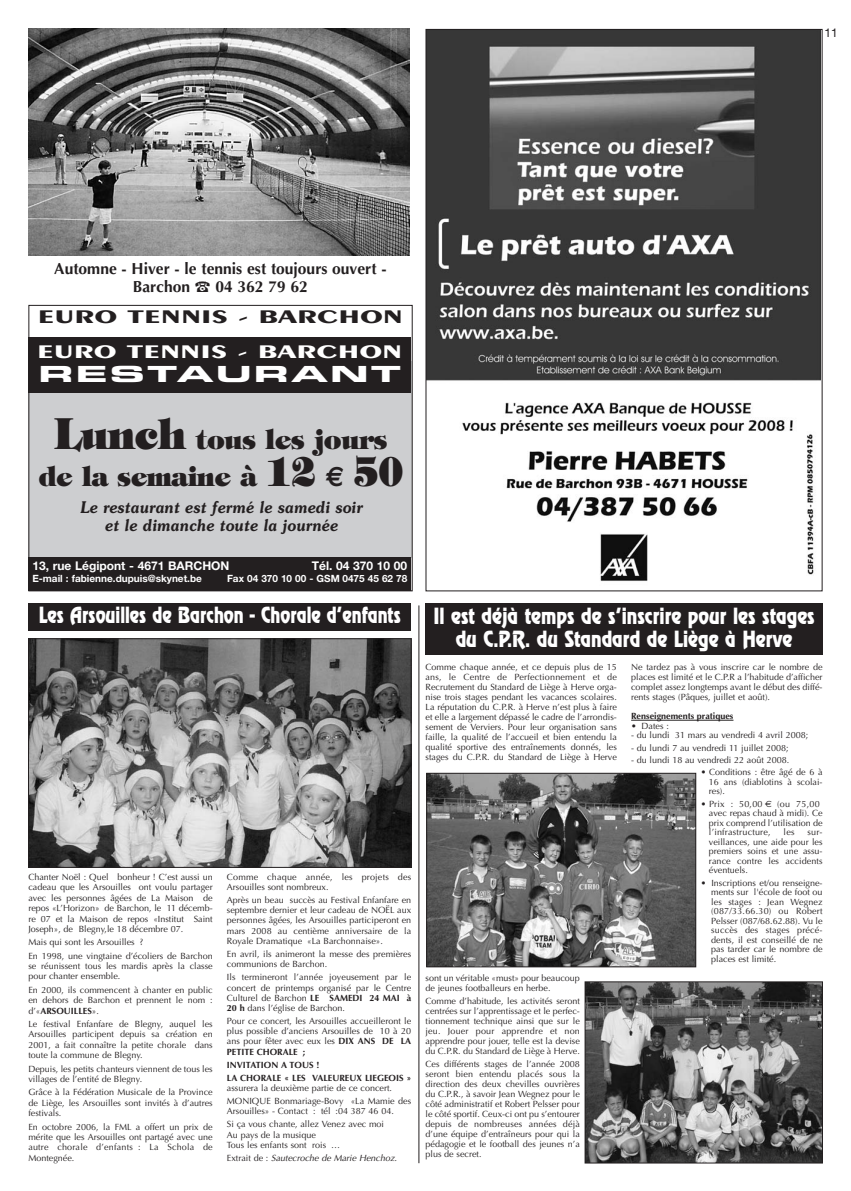
<style>
.page{position:relative;width:851px;height:1191px;background:#fff}
.page>*{position:absolute;margin:0;border:0;box-sizing:border-box;transform-origin:0 0}
.t1{font:800 28px/37px "Tiffany";color:#231f20;text-align:center;scale:.87 1}
.t2{font:22.2px "Eurostile Bold Extended Two";letter-spacing:.06em;color:#fff;scale:1.53 1}
.t3{font:20px/22.6px "Revue";color:#fff;text-align:center;scale:.85 1}
.t4{font:20px "Revue";color:#fff;scale:.8 1}
.t5{font:700 19.3px "Exotic 350 BT";color:#231f20;scale:1.55 1}
.t6{font:700 19.3px "Exotic 350 BT";color:#fff;scale:1.55 1}
.t7{font:italic 600 16px/18px "Souvenir";color:#231f20;text-align:center;scale:.87 1}
.t8{font:700 16px/17.8px "Optima";color:#231f20}
.t9{font:700 12px "Helvetica Neue";color:#fff}
.t10{font:12px "Helvetica Neue";color:#231f20}
.t11{font:700 10px "Helvetica Neue";color:#fff}
.t12{font:9px/10px "Optima";color:#231f20;text-align:justify}
.t13{font:700 9px/13.1px "Optima";color:#231f20}
.t14{font:9px/10.2px "Optima";letter-spacing:.02em;color:#231f20}
.t15{font:italic 9px "Optima";color:#231f20}
.s1{font-size:43px}
.s2{font-size:40px}
.s3{font-family:"Euro Sans";font-weight:700}
.s4{font-weight:700}
.s5{font-style:normal}
.s6{font-family:"Euro Sans"}
</style>
<div class="page">
<div style="left:28px;top:361px;width:384px;height:196px;background:#cdced0"></div>
<div style="left:28px;top:337px;width:383px;height:56px;background:#231f20"></div>
<div style="left:28px;top:558px;width:383px;height:33px;background:#231f20"></div>
<img style="left:28px;top:29px;width:381px;height:227px">
<img style="left:427px;top:31px;width:393px;height:550px">
<div style="left:28px;top:603px;width:383px;height:28px;background:#231f20"></div>
<div style="left:425px;top:603px;width:397px;height:52px;background:#231f20"></div>
<img style="left:30px;top:640px;width:379px;height:225px">
<div style="left:28px;top:638px;width:383px;height:229px;border:1px solid #231f20"></div>
<hr style="left:631px;top:720px;width:102px;height:1px;background:#231f20">
<hr style="left:418px;top:605px;width:1px;height:558px;background:#231f20">
<img style="left:428px;top:775px;width:265px;height:190px">
<div style="left:426px;top:773px;width:269px;height:194px;border:1px solid #231f20"></div>
<img style="left:587px;top:983px;width:233px;height:178px">
<div style="left:585px;top:981px;width:237px;height:182px;border:1px solid #231f20"></div>
<h3 class="t10" style="left:824px;top:29px;width:15px">11</h3>
<h3 class="t8" style="left:133px;top:261px;width:255px;text-indent:-79px">Automne - Hiver - le tennis est toujours ouvert -<br>Barchon</h3>
<h3 class="t8" style="left:215px;top:279px;width:94px">04 362 79 62</h3>
<h3 class="t5" style="left:38px;top:309px;width:237px">EURO TENNIS - BARCHON</h3>
<h3 class="t6" style="left:37px;top:344px;width:237px">EURO TENNIS - BARCHON</h3>
<h2 class="t2" style="left:38px;top:366px;width:238px">RESTAURANT</h2>
<h1 class="t1" style="left:39px;top:423px;width:421px"><span class="s1">Lunch</span> tous les jours de la semaine à <span class="s2">12</span> <span class="s3">€</span> <span class="s2">50</span></h1>
<h3 class="t7" style="left:80px;top:499px;width:326px">Le restaurant est fermé le samedi soir et le dimanche toute la journée</h3>
<h3 class="t9" style="left:32px;top:562px;width:199px">13, rue Légipont - 4671 BARCHON</h3>
<h3 class="t9" style="left:312px;top:562px;width:97px">Tél. 04 370 10 00</h3>
<p class="t11" style="left:32px;top:575px;width:171px">E-mail : fabienne.dupuis@skynet.be</p>
<p class="t11" style="left:227px;top:575px;width:182px">Fax 04 370 10 00 - GSM 0475 45 62 78</p>
<h3 class="t4" style="left:39px;top:607px;width:453px">Les Arsouilles de Barchon - Chorale d’enfants</h3>
<h3 class="t3" style="left:433px;top:606px;width:450px">Il est déjà temps de s’inscrire pour les stages du C.P.R. du Standard de Liège à Herve</h3>
<p class="t12" style="left:425px;top:662px;width:193px">Comme chaque année, et ce depuis plus de 15 ans, le Centre de Perfectionnement et de Recrutement du Standard de Liège à Herve orga&shy;nise trois stages pendant les vacances scolaires.<br>La réputation du C.P.R. à Herve n’est plus à faire et elle a largement dépassé le cadre de l’arrondis&shy;sement de Verviers. Pour leur organisation sans faille, la qualité de l’accueil et bien entendu la qualité sportive des entraînements donnés, les stages du C.P.R. du Standard de Liège à Herve</p>
<p class="t12" style="left:28px;top:872px;width:186px;line-height:10.4px">Chanter Noël : Quel bonheur ! C’est aussi un cadeau que les Arsouilles ont voulu partager avec les personnes âgées de La Maison de repos «L’Horizon» de Barchon, le 11 décemb&shy;re 07 et la Maison de repos «Institut Saint Joseph», de Blegny,le 18 décembre 07.</p>
<p class="t12" style="left:28px;top:936px;width:186px;line-height:13.3px">Mais qui sont les Arsouilles ?<br>En 1998, une vingtaine d’écoliers de Barchon</p>
<p class="t12" style="left:28px;top:961px;width:186px;line-height:10.4px">se réunissent tous les mardis après la classe pour chanter ensemble.</p>
<p class="t12" style="left:28px;top:985px;width:186px;line-height:10.4px">En 2000, ils commencent à chanter en public en dehors de Barchon et prennent le nom : d’«<span class="s4">ARSOUILLES</span>».</p>
<p class="t12" style="left:28px;top:1019px;width:186px;line-height:10.4px">Le festival Enfanfare de Blegny, auquel les Arsouilles participent depuis sa création en 2001, a fait connaître la petite chorale dans toute la commune de Blegny.</p>
<p class="t12" style="left:28px;top:1064px;width:186px;line-height:10.4px">Depuis, les petits chanteurs viennent de tous les villages de l’entité de Blegny.</p>
<p class="t12" style="left:28px;top:1088px;width:186px;line-height:10.4px">Grâce à la Fédération Musicale de la Province de Liège, les Arsouilles sont invités à d’autres festivals.</p>
<p class="t12" style="left:28px;top:1122px;width:186px;line-height:10.4px">En octobre 2006, la FML a offert un prix de mérite que les Arsouilles ont partagé avec une autre chorale d’enfants : La Schola de Montegnée.</p>
<p class="t14" style="left:227px;top:872px;width:186px">Comme chaque année, les projets des<br>Arsouilles sont nombreux.</p>
<p class="t12" style="left:227px;top:895px;width:186px">Après un beau succès au Festival Enfanfare en septembre dernier et leur cadeau de NOËL aux personnes âgées, les Arsouilles participeront en mars 2008 au centième anniversaire de la Royale Dramatique «La Barchonnaise».</p>
<p class="t12" style="left:227px;top:949px;width:186px">En avril, ils animeront la messe des premières communions de Barchon.</p>
<p class="t12" style="left:227px;top:973px;width:186px">Ils termineront l’année joyeusement par le concert de printemps organisé par le Centre Culturel de Barchon <span class="s4">LE SAMEDI 24 MAI à 20 h</span> dans l’église de Barchon.</p>
<p class="t12" style="left:227px;top:1016px;width:186px">Pour ce concert, les Arsouilles accueilleront le plus possible d’anciens Arsouilles de 10 à 20 ans pour fêter avec eux les <span class="s4">DIX ANS DE LA PETITE CHORALE ;</span></p>
<p class="t13" style="left:227px;top:1059px;width:186px">INVITATION A TOUS !<br>LA CHORALE « LES VALEUREUX LIEGEOIS »</p>
<p class="t12" style="left:227px;top:1082px;width:186px;line-height:13.1px">assurera la deuxième partie de ce concert.<br>MONIQUE Bonmariage-Bovy «La Mamie des</p>
<p class="t12" style="left:227px;top:1105px;width:168px;line-height:13.1px">Arsouilles» - Contact : tél :04 387 46 04.<br>Si ça vous chante, allez Venez avec moi</p>
<p class="t12" style="left:227px;top:1130px;width:115px">Au pays de la musique<br>Tous les enfants sont rois …</p>
<p class="t15" style="left:227px;top:1154px;width:173px"><span class="s5">E x t r a i t d e :</span> Sautecroche de Marie Henchoz.</p>
<p class="t12" style="left:425px;top:973px;width:156px">sont un véritable «must» pour beaucoup de jeunes footballeurs en herbe.</p>
<p class="t12" style="left:425px;top:996px;width:156px">Comme d’habitude, les activités seront centrées sur l’apprentissage et le perfec&shy;tionnement technique ainsi que sur le jeu. Jouer pour apprendre et non apprendre pour jouer, telle est la devise du C.P.R. du Standard de Liège à Herve.</p>
<p class="t12" style="left:425px;top:1059px;width:156px">Ces différents stages de l’année 2008 seront bien entendu placés sous la direction des deux chevilles ouvrières du C.P.R., à savoir Jean Wegnez pour le côté administratif et Robert Pelsser pour le côté sportif. Ceux-ci ont pu s’entourer depuis de nombreuses années déjà d’une équipe d’entraîneurs pour qui la pédagogie et le football des jeunes n’a plus de secret.</p>
<p class="t12" style="left:631px;top:662px;width:193px">Ne tardez pas à vous inscrire car le nombre de places est limité et le C.P.R a l’habitude d’afficher complet assez longtemps avant le début des diffé&shy;rents stages (Pâques, juillet et août).</p>
<p class="t13" style="left:631px;top:710px;width:104px">Renseignements pratiques</p>
<p class="t12" style="left:631px;top:721px;width:39px">• Dates :</p>
<p class="t12" style="left:631px;top:731px;width:178px">- du lundi 31 mars au vendredi 4 avril 2008;</p>
<p class="t12" style="left:631px;top:743px;width:159px">- du lundi 7 au vendredi 11 juillet 2008;</p>
<p class="t12" style="left:631px;top:756px;width:159px">- du lundi 18 au vendredi 22 août 2008.</p>
<p class="t12" style="left:708px;top:768px;width:115px;line-height:9.5px;text-indent:-8px">• Conditions : être âgé de 6 à 16 ans (diablotins à scolai&shy;res).</p>
<p class="t12" style="left:708px;top:799px;width:115px;line-height:9.5px;text-align:left;text-indent:-8px">• Prix : 50,00 <span class="s6">€</span> (ou 75,00 avec repas chaud à midi). Ce prix comprend l’utilisation de l’infrastructure,</p>
<p class="t12" style="left:783px;top:828px;width:12px">les</p>
<p class="t12" style="left:708px;top:828px;width:115px;line-height:9.5px;text-indent:98px">sur&shy;veillances, une aide pour les premiers soins et une assu&shy;rance contre les accidents éventuels.</p>
<p class="t12" style="left:711px;top:878px;width:113px;line-height:9.5px;text-indent:-10px">• Inscriptions et/ou renseigne&shy;ments sur l'école de foot ou les stages : Jean Wegnez (087/33.66.30) ou Robert Pelsser (087/68.62.88). Vu le succès des stages précé&shy;dents, il est conseillé de ne pas tarder car le nombre de places est limité.</p>
</div>
